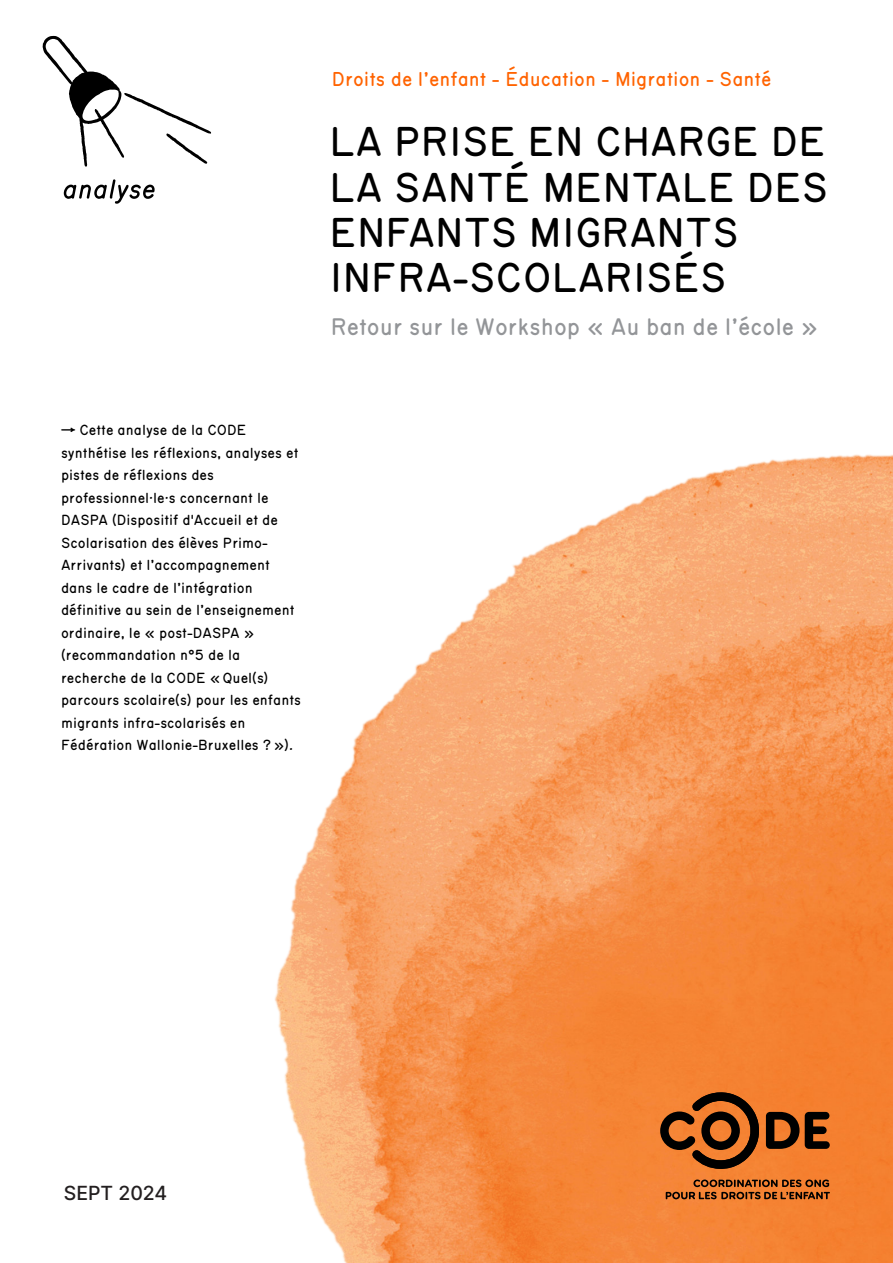
<style>
.page{position:relative;width:893px;height:1263px;background:#fff}
.page>*{position:absolute;margin:0;border:0;box-sizing:border-box;transform-origin:0 0}
.t1{font:40.5px/45.3px "Routed Gothic";color:#000}
.t2{font:23.25px "Routed Gothic";color:#939598}
.t3{font:19.5px "Routed Gothic";color:#ff6300}
.t4{font:500 19.5px "Inter";color:#231f20}
.t5{font:14.25px/22.5px "Routed Gothic";color:#000}
</style>
<div class="page">
<img style="left:274px;top:454px;width:619px;height:809px">
<svg style="left:660px;top:1091px;width:99px;height:78px;background:#97501f"></svg>
<svg style="left:766px;top:1112px;width:33px;height:37px"></svg>
<svg style="left:805px;top:1112px;width:25px;height:37px"></svg>
<svg style="left:666px;top:1179px;width:164px;height:20px;background:#a65923"></svg>
<svg style="left:43px;top:36px;width:168px;height:131px"></svg>
<svg style="left:64px;top:179px;width:91px;height:25px"></svg>
<h3 class="t3" style="left:332px;top:70px;width:441px">Droits de l’enfant - Éducation - Migration - Santé</h3>
<h1 class="t1" style="left:330px;top:121px;width:500px">LA PRISE EN CHARGE DE<br>LA SANTÉ MENTALE DES<br>ENFANTS MIGRANTS<br>INFRA-SCOLARISÉS</h1>
<h2 class="t2" style="left:331px;top:316px;width:489px">Retour sur le Workshop « Au ban de l’école »</h2>
<p class="t5" style="left:61px;top:419px;width:242px">⟶ Cette analyse de la CODE synthétise les réflexions, analyses et pistes de réflexions des professionnel·le·s concernant le<br>DASPA (Dispositif d'Accueil et de<br>Scolarisation des élèves Primo-<br>Arrivants) et l’accompagnement dans le cadre de l’intégration définitive au sein de l’enseignement ordinaire, le « post-DASPA » (recommandation n°5 de la recherche de la CODE « Quel(s) parcours scolaire(s) pour les enfants migrants infra-scolarisés en<br>Fédération Wallonie-Bruxelles ? »).</p>
<h3 class="t4" style="left:64px;top:1181px;width:105px">SEPT 2024</h3>
</div>
